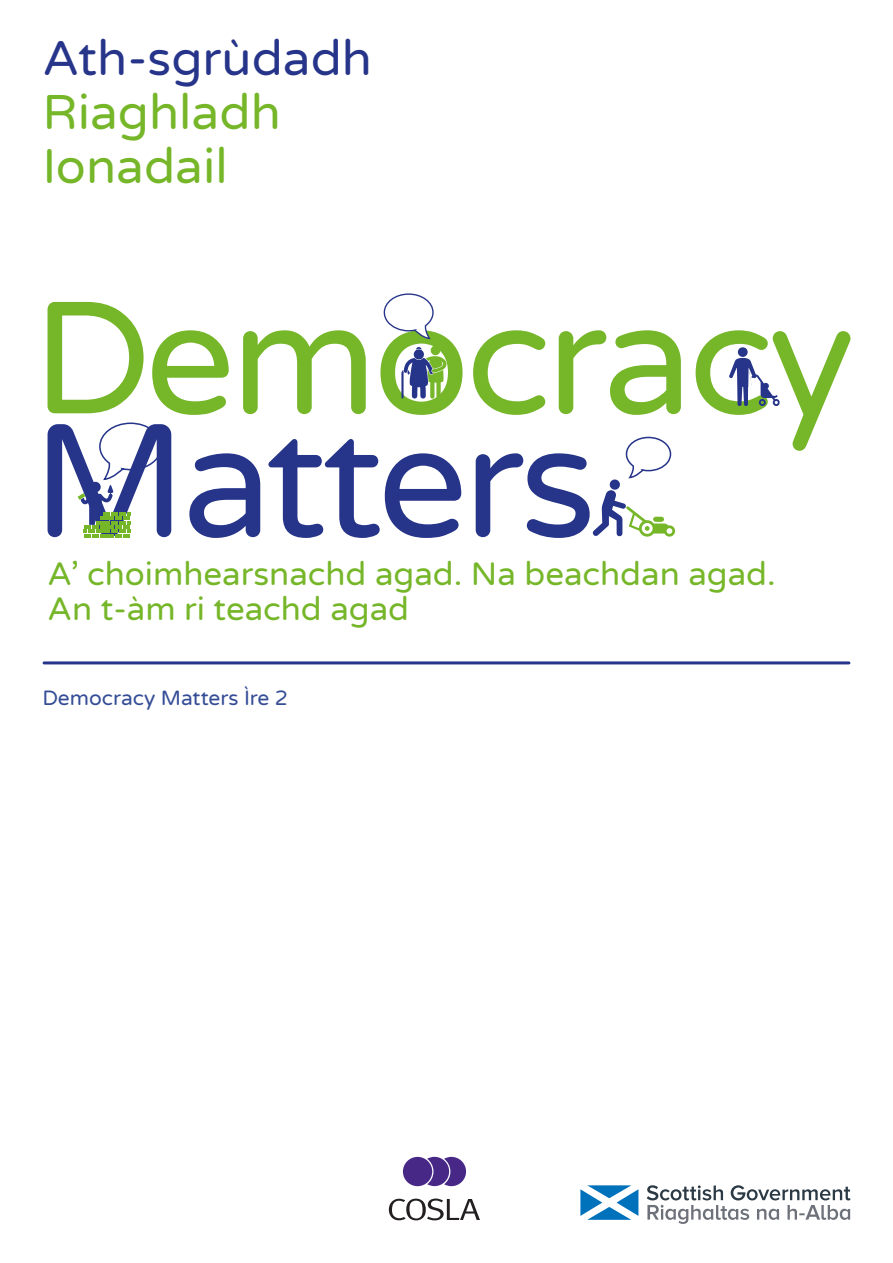
<style>
.page{position:relative;width:893px;height:1263px;background:#fff}
.page>*{position:absolute;margin:0;border:0;box-sizing:border-box;transform-origin:0 0}
.t1{font:49.5px/54px "Varela Round";color:#76b629}
.t2{font:33px/34.5px "Varela Round";color:#76b629}
.t3{font:21px "Varela Round";color:#354d96}
.s1{color:#26348a}
</style>
<div class="page">
<svg style="left:48px;top:451px;width:542px;height:87px"></svg>
<svg style="left:48px;top:302px;width:802px;height:149px"></svg>
<svg style="left:638px;top:1189px;width:1px;height:27px"></svg>
<svg style="left:580px;top:1185px;width:58px;height:35px"></svg>
<svg style="left:647px;top:1185px;width:203px;height:39px"></svg>
<svg style="left:78px;top:422px;width:85px;height:116px"></svg>
<hr style="left:44px;top:661px;width:805px;height:3px;background:#26348a">
<svg style="left:592px;top:436px;width:83px;height:101px"></svg>
<svg style="left:401px;top:346px;width:45px;height:53px"></svg>
<svg style="left:383px;top:293px;width:51px;height:47px"></svg>
<div style="left:403px;top:1157px;width:29px;height:29px;background:#472887;border-radius:50%"></div>
<svg style="left:427px;top:1157px;width:39px;height:29px"></svg>
<svg style="left:389px;top:1198px;width:91px;height:22px"></svg>
<svg style="left:729px;top:347px;width:51px;height:59px"></svg>
<p class="t1" style="left:43px;top:30px;width:331px"><span class="s1">Ath-sgrùdadh<br></span>Riaghladh<br>Ionadail</p>
<p class="t2" style="left:48px;top:556px;width:729px">A’ choimhearsnachd agad. Na beachdan agad.<br>An t-àm ri teachd agad</p>
<p class="t3" style="left:43px;top:684px;width:247px">Democracy Matters Ìre 2</p>
</div>
